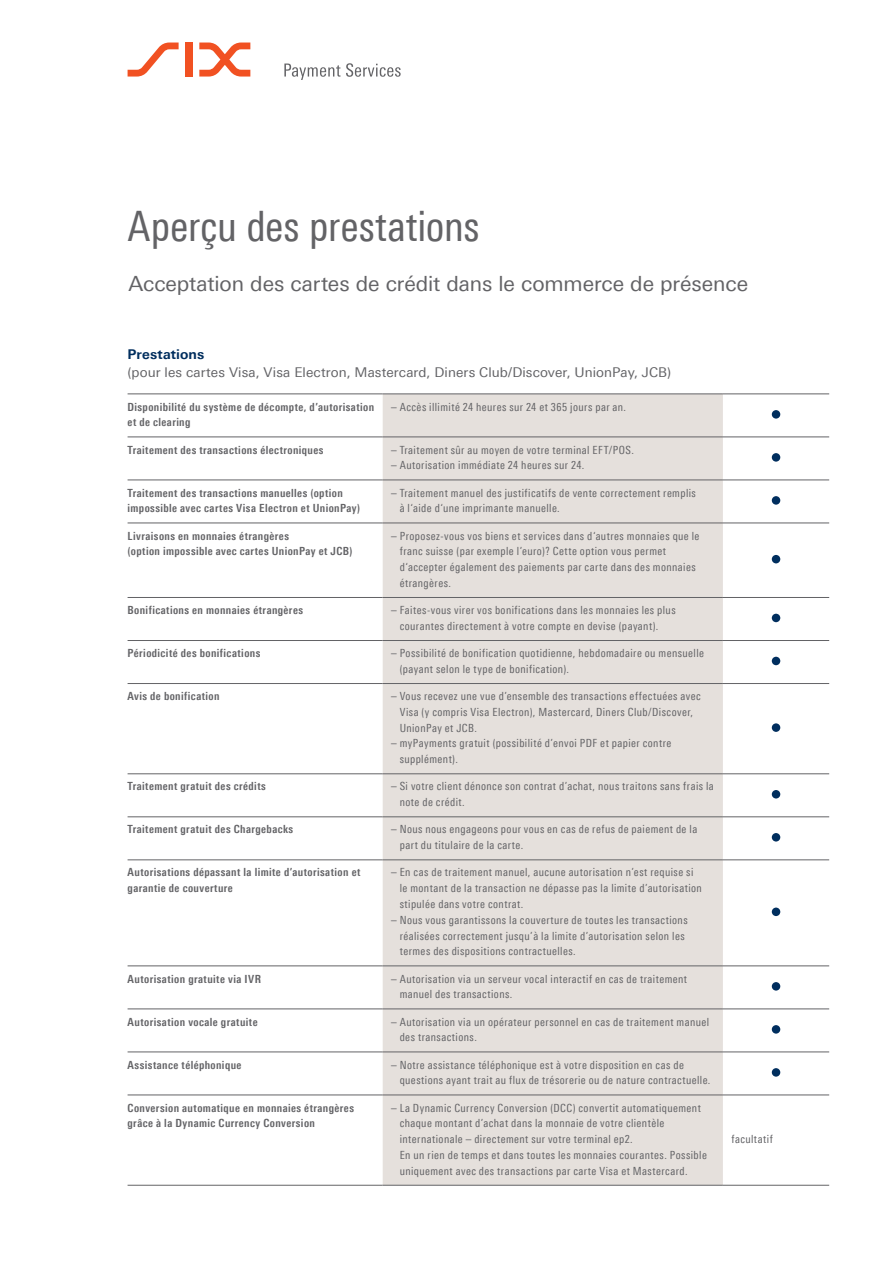
<style>
.page{position:relative;width:893px;height:1263px;background:#fff}
.page>*{position:absolute;margin:0;border:0;box-sizing:border-box;transform-origin:0 0}
.t1{font:42px "Linotype Univers 420 Cn";letter-spacing:-.005em;color:#636366}
.t2{font:21px "Linotype Univers 430";letter-spacing:-.005em;color:#636366}
.t3{font:13.5px "Linotype Univers 430";letter-spacing:.01em;color:#636366}
.t4{font:700 13.5px "Linotype Univers 630";letter-spacing:.01em;color:#002e5e}
.t5{font:11.25px/15.8px "Linotype Univers 420 Cn";letter-spacing:.035em;color:#636366}
.t6{font:700 11.25px/15.8px "Linotype Univers 620 Cn";letter-spacing:.035em;color:#636366}
</style>
<div class="page">
<svg style="left:128px;top:43px;width:51px;height:34px"></svg>
<div style="left:185px;top:43px;width:8px;height:34px;background:#f15122"></div>
<svg style="left:199px;top:43px;width:51px;height:34px"></svg>
<svg style="left:284px;top:63px;width:117px;height:17px"></svg>
<div style="left:383px;top:395px;width:340px;height:790px;background:#e5e0dc"></div>
<hr style="left:128px;top:523px;width:255px;height:1px;background:#636366">
<hr style="left:383px;top:523px;width:340px;height:1px;background:#636366">
<hr style="left:128px;top:597px;width:255px;height:1px;background:#636366">
<hr style="left:128px;top:394px;width:255px;height:1px;background:#636366">
<hr style="left:383px;top:394px;width:340px;height:1px;background:#636366">
<hr style="left:723px;top:394px;width:106px;height:1px;background:#636366">
<hr style="left:723px;top:480px;width:106px;height:1px;background:#636366">
<hr style="left:723px;top:597px;width:106px;height:1px;background:#636366">
<hr style="left:723px;top:683px;width:106px;height:1px;background:#636366">
<hr style="left:723px;top:816px;width:106px;height:1px;background:#636366">
<hr style="left:723px;top:966px;width:106px;height:1px;background:#636366">
<hr style="left:723px;top:1052px;width:106px;height:1px;background:#636366">
<hr style="left:723px;top:1095px;width:106px;height:1px;background:#636366">
<hr style="left:128px;top:437px;width:255px;height:1px;background:#636366">
<hr style="left:383px;top:437px;width:340px;height:1px;background:#636366">
<hr style="left:723px;top:437px;width:106px;height:1px;background:#636366">
<hr style="left:128px;top:480px;width:255px;height:1px;background:#636366">
<hr style="left:383px;top:480px;width:340px;height:1px;background:#636366">
<hr style="left:723px;top:523px;width:106px;height:1px;background:#636366">
<hr style="left:723px;top:640px;width:106px;height:1px;background:#636366">
<hr style="left:723px;top:773px;width:106px;height:1px;background:#636366">
<hr style="left:723px;top:859px;width:106px;height:1px;background:#636366">
<hr style="left:723px;top:1009px;width:106px;height:1px;background:#636366">
<hr style="left:723px;top:1185px;width:106px;height:1px;background:#636366">
<hr style="left:383px;top:597px;width:340px;height:1px;background:#636366">
<hr style="left:128px;top:640px;width:255px;height:1px;background:#636366">
<hr style="left:128px;top:683px;width:255px;height:1px;background:#636366">
<hr style="left:128px;top:773px;width:255px;height:1px;background:#636366">
<hr style="left:383px;top:640px;width:340px;height:1px;background:#636366">
<hr style="left:383px;top:683px;width:340px;height:1px;background:#636366">
<hr style="left:383px;top:773px;width:340px;height:1px;background:#636366">
<hr style="left:128px;top:816px;width:255px;height:1px;background:#636366">
<hr style="left:128px;top:859px;width:255px;height:1px;background:#636366">
<hr style="left:128px;top:966px;width:255px;height:1px;background:#636366">
<hr style="left:128px;top:1009px;width:255px;height:1px;background:#636366">
<hr style="left:128px;top:1052px;width:255px;height:1px;background:#636366">
<hr style="left:128px;top:1095px;width:255px;height:1px;background:#636366">
<hr style="left:383px;top:816px;width:340px;height:1px;background:#636366">
<hr style="left:383px;top:859px;width:340px;height:1px;background:#636366">
<hr style="left:383px;top:966px;width:340px;height:1px;background:#636366">
<hr style="left:383px;top:1009px;width:340px;height:1px;background:#636366">
<hr style="left:383px;top:1052px;width:340px;height:1px;background:#636366">
<hr style="left:383px;top:1095px;width:340px;height:1px;background:#636366">
<hr style="left:128px;top:1185px;width:255px;height:1px;background:#636366">
<hr style="left:383px;top:1185px;width:340px;height:1px;background:#636366">
<div style="left:772px;top:410px;width:8px;height:9px;background:#002e5e;border-radius:50%"></div>
<div style="left:772px;top:453px;width:8px;height:9px;background:#002e5e;border-radius:50%"></div>
<div style="left:772px;top:496px;width:8px;height:9px;background:#002e5e;border-radius:50%"></div>
<div style="left:772px;top:555px;width:8px;height:8px;background:#002e5e;border-radius:50%"></div>
<div style="left:772px;top:614px;width:8px;height:8px;background:#002e5e;border-radius:50%"></div>
<div style="left:772px;top:657px;width:8px;height:8px;background:#002e5e;border-radius:50%"></div>
<div style="left:772px;top:723px;width:8px;height:9px;background:#002e5e;border-radius:50%"></div>
<div style="left:772px;top:790px;width:8px;height:8px;background:#002e5e;border-radius:50%"></div>
<div style="left:772px;top:833px;width:8px;height:8px;background:#002e5e;border-radius:50%"></div>
<div style="left:772px;top:907px;width:8px;height:9px;background:#002e5e;border-radius:50%"></div>
<div style="left:772px;top:982px;width:8px;height:8px;background:#002e5e;border-radius:50%"></div>
<div style="left:772px;top:1025px;width:8px;height:9px;background:#002e5e;border-radius:50%"></div>
<div style="left:772px;top:1068px;width:8px;height:9px;background:#002e5e;border-radius:50%"></div>
<h1 class="t1" style="left:128px;top:201px;width:354px">Aperçu des prestations</h1>
<h2 class="t2" style="left:128px;top:271px;width:621px">Acceptation des cartes de crédit dans le commerce de présence</h2>
<p class="t4" style="left:128px;top:346px;width:78px">Prestations</p>
<p class="t3" style="left:128px;top:364px;width:545px">(pour les cartes Visa, Visa Electron, Mastercard, Diners Club/Discover, UnionPay, JCB)</p>
<p class="t6" style="left:128px;top:399px;width:248px">Disponibilité du système de décompte, d’autorisation et de clearing</p>
<p class="t5" style="left:391px;top:399px;width:236px">– Accès illimité 24 heures sur 24 et 365 jours par an.</p>
<p class="t6" style="left:128px;top:442px;width:197px">Traitement des transactions électroniques</p>
<p class="t5" style="left:391px;top:442px;width:244px">– Traitement sûr au moyen de votre terminal EFT/POS.</p>
<p class="t5" style="left:391px;top:457px;width:195px">– Autorisation immédiate 24 heures sur 24.</p>
<p class="t6" style="left:128px;top:485px;width:234px">Traitement des transactions manuelles (option impossible avec cartes Visa Electron et UnionPay)</p>
<p class="t5" style="left:400px;top:485px;width:298px;text-indent:-9px">– Traitement manuel des justificatifs de vente correctement remplis à l‘aide d‘une imprimante manuelle.</p>
<p class="t6" style="left:128px;top:528px;width:226px">Livraisons en monnaies étrangères<br>(option impossible avec cartes UnionPay et JCB)</p>
<p class="t5" style="left:400px;top:528px;width:301px;text-indent:-9px">– Proposez-vous vos biens et services dans d‘autres monnaies que le franc suisse (par exemple l’euro)? Cette option vous permet d‘accepter également des paiements par carte dans des monnaies étrangères.</p>
<p class="t6" style="left:128px;top:602px;width:177px">Bonifications en monnaies étrangères</p>
<p class="t5" style="left:400px;top:602px;width:277px;text-indent:-9px">– Faites-vous virer vos bonifications dans les monnaies les plus courantes directement à votre compte en devise (payant).</p>
<p class="t6" style="left:128px;top:645px;width:134px">Périodicité des bonifications</p>
<p class="t5" style="left:400px;top:645px;width:306px;text-indent:-9px">– Possibilité de bonification quotidienne, hebdomadaire ou mensuelle (payant selon le type de bonification).</p>
<p class="t6" style="left:128px;top:688px;width:94px">Avis de bonification</p>
<p class="t5" style="left:400px;top:688px;width:302px;text-indent:-9px">– Vous recevez une vue d’ensemble des transactions effectuées avec<br>Visa (y compris Visa Electron), Mastercard, Diners Club/Discover,<br>UnionPay et JCB.</p>
<p class="t5" style="left:400px;top:735px;width:273px;text-indent:-9px">– myPayments gratuit (possibilité d’envoi PDF et papier contre supplément).</p>
<p class="t6" style="left:128px;top:778px;width:140px">Traitement gratuit des crédits</p>
<p class="t5" style="left:400px;top:778px;width:316px;text-indent:-9px">– Si votre client dénonce son contrat d’achat, nous traitons sans frais la note de crédit.</p>
<p class="t6" style="left:128px;top:821px;width:167px">Traitement gratuit des Chargebacks</p>
<p class="t5" style="left:400px;top:821px;width:299px;text-indent:-9px">– Nous nous engageons pour vous en cas de refus de paiement de la part du titulaire de la carte.</p>
<p class="t6" style="left:128px;top:864px;width:234px">Autorisations dépassant la limite d’autorisation et garantie de couverture</p>
<p class="t5" style="left:400px;top:864px;width:304px;text-indent:-9px">– En cas de traitement manuel, aucune autorisation n’est requise si le montant de la transaction ne dépasse pas la limite d’autorisation stipulée dans votre contrat.</p>
<p class="t5" style="left:400px;top:912px;width:289px;text-indent:-9px">– Nous vous garantissons la couverture de toutes les transactions réalisées correctement jusqu’à la limite d’autorisation selon les termes des dispositions contractuelles.</p>
<p class="t6" style="left:128px;top:970px;width:135px">Autorisation gratuite via IVR</p>
<p class="t5" style="left:400px;top:970px;width:289px;text-indent:-9px">– Autorisation via un serveur vocal interactif en cas de traitement manuel des transactions.</p>
<p class="t6" style="left:128px;top:1013px;width:132px">Autorisation vocale gratuite</p>
<p class="t5" style="left:400px;top:1013px;width:311px;text-indent:-9px">– Autorisation via un opérateur personnel en cas de traitement manuel des transactions.</p>
<p class="t6" style="left:128px;top:1056px;width:115px">Assistance téléphonique</p>
<p class="t5" style="left:400px;top:1056px;width:312px;text-indent:-9px">– Notre assistance téléphonique est à votre disposition en cas de questions ayant trait au flux de trésorerie ou de nature contractuelle.</p>
<p class="t6" style="left:128px;top:1099px;width:228px">Conversion automatique en monnaies étrangères grâce à la Dynamic Currency Conversion</p>
<p class="t5" style="left:400px;top:1100px;width:309px;text-indent:-9px">– La Dynamic Currency Conversion (DCC) convertit automatiquement chaque montant d’achat dans la monnaie de votre clientèle internationale – directement sur votre terminal ep2.<br>En un rien de temps et dans toutes les monnaies courantes. Possible uniquement avec des transactions par carte Visa et Mastercard.</p>
<p class="t5" style="left:731px;top:1131px;width:43px">facultatif</p>
</div>
